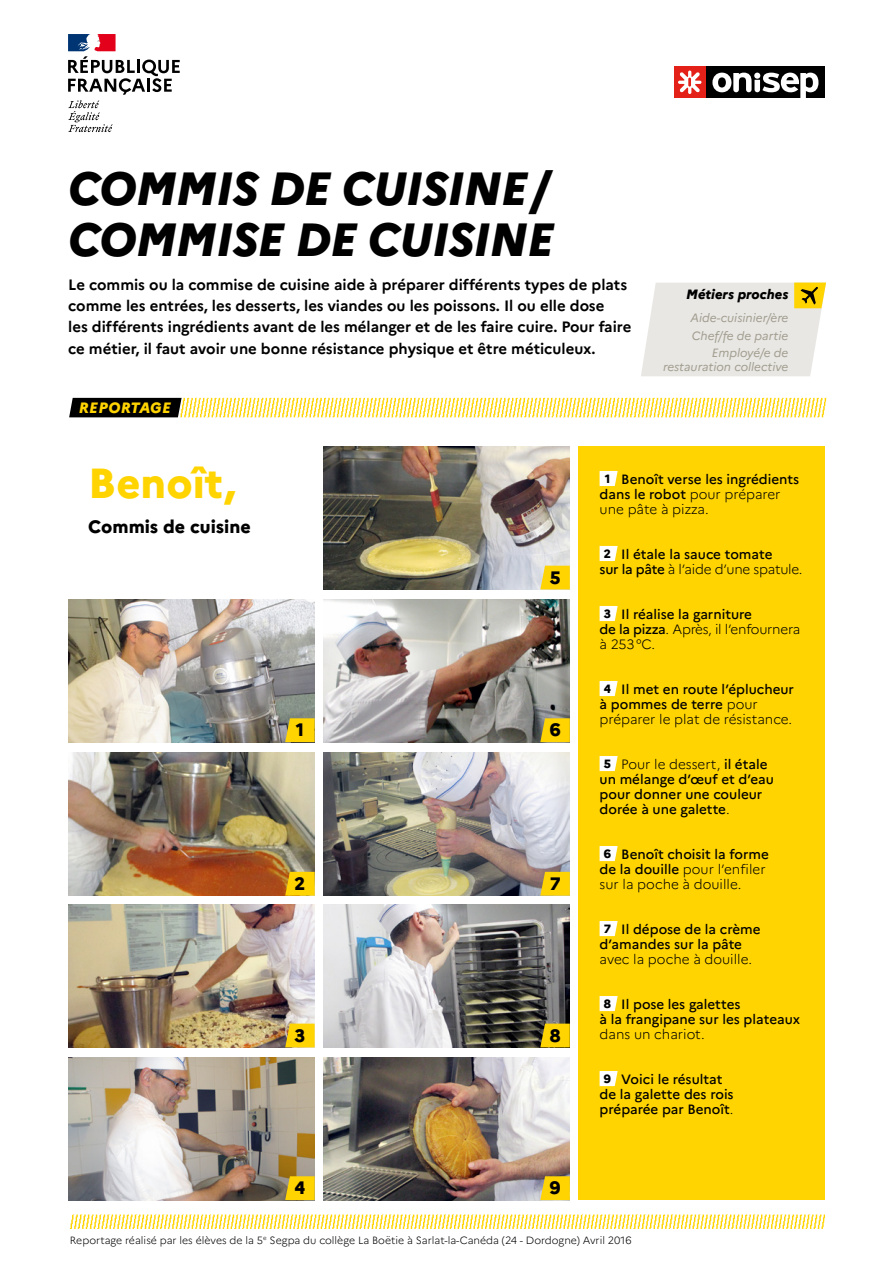
<style>
.page{position:relative;width:893px;height:1263px;background:#fff}
.page>*{position:absolute;margin:0;border:0;box-sizing:border-box;transform-origin:0 0}
.t1{font:italic 800 46.5px/51px "Marianne";letter-spacing:-.02em;color:#000}
.t2{font:800 42px "Marianne";color:#ffd400}
.t3{font:800 18px "Marianne";color:#000}
.t4{font:700 15px/21px "Marianne";color:#000}
.t5{font:italic 800 15px "Marianne";letter-spacing:.015em;color:#ffd400}
.t6{font:500 13.5px/15px "Marianne";color:#000}
.t7{font:300 13.5px/15px "Marianne";color:#000}
.t8{font:italic 800 13.5px "Marianne";color:#000}
.t9{font:italic 12px/17.7px "Marianne";color:#a29e8f;text-align:right}
.t10{font:300 10.5px "Marianne";color:#000}
.s1{font-weight:800;font-size:12px}
.s2{font-weight:300}
.s3{font-weight:500}
</style>
<div class="page">
<div style="left:578px;top:446px;width:247px;height:754px;background:#ffd400"></div>
<div style="left:69px;top:398px;width:110px;height:19px;background:#000"></div>
<svg style="left:68px;top:34px;width:112px;height:98px"></svg>
<div style="left:706px;top:66px;width:119px;height:32px;background:#000"></div>
<svg style="left:712px;top:73px;width:106px;height:25px"></svg>
<div style="left:674px;top:66px;width:32px;height:32px;background:#e32119"></div>
<svg style="left:678px;top:71px;width:23px;height:23px"></svg>
<img style="left:69px;top:1214px;width:757px;height:15px">
<img style="left:323px;top:904px;width:247px;height:143px">
<img style="left:323px;top:446px;width:247px;height:143px">
<img style="left:68px;top:599px;width:247px;height:143px">
<img style="left:323px;top:599px;width:247px;height:143px">
<img style="left:68px;top:1057px;width:247px;height:143px">
<img style="left:323px;top:753px;width:247px;height:142px">
<img style="left:68px;top:753px;width:247px;height:142px">
<img style="left:323px;top:1057px;width:247px;height:143px">
<img style="left:68px;top:904px;width:247px;height:143px">
<svg style="left:285px;top:718px;width:30px;height:24px"></svg>
<svg style="left:285px;top:1024px;width:30px;height:23px"></svg>
<svg style="left:540px;top:1024px;width:30px;height:23px"></svg>
<svg style="left:540px;top:718px;width:30px;height:24px"></svg>
<svg style="left:540px;top:566px;width:30px;height:23px"></svg>
<svg style="left:285px;top:872px;width:30px;height:23px"></svg>
<svg style="left:285px;top:1176px;width:30px;height:24px"></svg>
<svg style="left:540px;top:1176px;width:30px;height:24px"></svg>
<svg style="left:540px;top:872px;width:30px;height:23px"></svg>
<img style="left:179px;top:398px;width:648px;height:19px">
<svg style="left:600px;top:471px;width:18px;height:15px"></svg>
<svg style="left:600px;top:546px;width:18px;height:15px"></svg>
<svg style="left:600px;top:606px;width:18px;height:15px"></svg>
<svg style="left:600px;top:681px;width:18px;height:15px"></svg>
<svg style="left:600px;top:756px;width:18px;height:15px"></svg>
<svg style="left:600px;top:846px;width:18px;height:15px"></svg>
<svg style="left:600px;top:921px;width:18px;height:15px"></svg>
<svg style="left:600px;top:996px;width:18px;height:15px"></svg>
<svg style="left:600px;top:1071px;width:18px;height:15px"></svg>
<svg style="left:641px;top:283px;width:185px;height:93px;background:#e9e6dc"></svg>
<h1 class="t1" style="left:68px;top:163px;width:487px">COMMIS DE CUISINE/<br>COMMISE DE CUISINE</h1>
<p class="t4" style="left:68px;top:275px;width:565px">Le commis ou la commise de cuisine aide à préparer différents types de plats comme les entrées, les desserts, les viandes ou les poissons. Il ou elle dose<br>les différents ingrédients avant de les mélanger et de les faire cuire. Pour faire ce métier, il faut avoir une bonne résistance physique et être méticuleux.</p>
<p class="t8" style="left:686px;top:286px;width:104px">MÉTIERS PROCHES</p>
<p class="t9" style="left:690px;top:309px;width:100px">Aide-cuisinier/ère<br>Chef/fe de partie<br>Employé/e de</p>
<p class="t9" style="left:663px;top:358px;width:127px">restauration collective</p>
<p class="t5" style="left:79px;top:399px;width:93px">REPORTAGE</p>
<h2 class="t2" style="left:88px;top:457px;width:149px">Benoît,</h2>
<h3 class="t3" style="left:88px;top:516px;width:164px">Commis de cuisine</h3>
<h3 class="t3" style="left:296px;top:719px;width:10px">1</h3>
<h3 class="t3" style="left:295px;top:872px;width:12px">2</h3>
<h3 class="t3" style="left:550px;top:566px;width:12px">5</h3>
<h3 class="t3" style="left:550px;top:719px;width:12px">6</h3>
<h3 class="t3" style="left:550px;top:872px;width:12px">7</h3>
<h3 class="t3" style="left:295px;top:1024px;width:12px">3</h3>
<h3 class="t3" style="left:550px;top:1024px;width:12px">8</h3>
<h3 class="t3" style="left:295px;top:1177px;width:12px">4</h3>
<h3 class="t3" style="left:550px;top:1177px;width:12px">9</h3>
<p class="t6" style="left:600px;top:471px;width:201px;text-indent:5px"><span class="s1">1</span> Benoît verse les ingrédients dans le robot <span class="s2">pour préparer une pâte à pizza.</span></p>
<p class="t6" style="left:600px;top:546px;width:205px;text-indent:4px"><span class="s1">2</span> Il étale la sauce tomate<br>sur la pâte <span class="s2">à l’aide d’une spatule.</span></p>
<p class="t6" style="left:600px;top:606px;width:202px;text-indent:4px"><span class="s1">3</span> Il réalise la garniture<br>de la pizza<span class="s2">. Après, il l’enfournera à 253°C.</span></p>
<p class="t6" style="left:600px;top:681px;width:196px;text-indent:4px"><span class="s1">4</span> Il met en route l’éplucheur à pommes de terre <span class="s2">pour préparer le plat de résistance.</span></p>
<p class="t6" style="left:600px;top:756px;width:176px;text-indent:4px"><span class="s1">5</span> <span class="s2">Pour le dessert,</span> il étale un mélange d’œuf et d’eau pour donner une couleur dorée à une galette<span class="s2">.</span></p>
<p class="t7" style="left:600px;top:846px;width:171px;text-indent:4px"><span class="s1">6</span> <span class="s3">Benoît choisit la forme de la douille</span> pour l’enfiler sur la poche à douille.</p>
<p class="t6" style="left:600px;top:921px;width:163px;text-indent:4px"><span class="s1">7</span> Il dépose de la crème d’amandes sur la pâte</p>
<p class="t7" style="left:600px;top:951px;width:154px">avec la poche à douille.</p>
<p class="t6" style="left:600px;top:996px;width:202px;text-indent:4px"><span class="s1">8</span> Il pose les galettes<br>à la frangipane sur les plateaux</p>
<p class="t7" style="left:600px;top:1026px;width:107px">dans un chariot.</p>
<p class="t6" style="left:600px;top:1071px;width:136px;text-align:center"><span class="s1">9</span> Voici le résultat de la galette des rois préparée par Benoît<span class="s2">.</span></p>
<p class="t10" style="left:70px;top:1233px;width:563px">Reportage réalisé par les élèves de la 5<sup>e</sup> Segpa du collège La Boëtie à Sarlat-la-Canéda (24 - Dordogne) Avril 2016</p>
</div>
